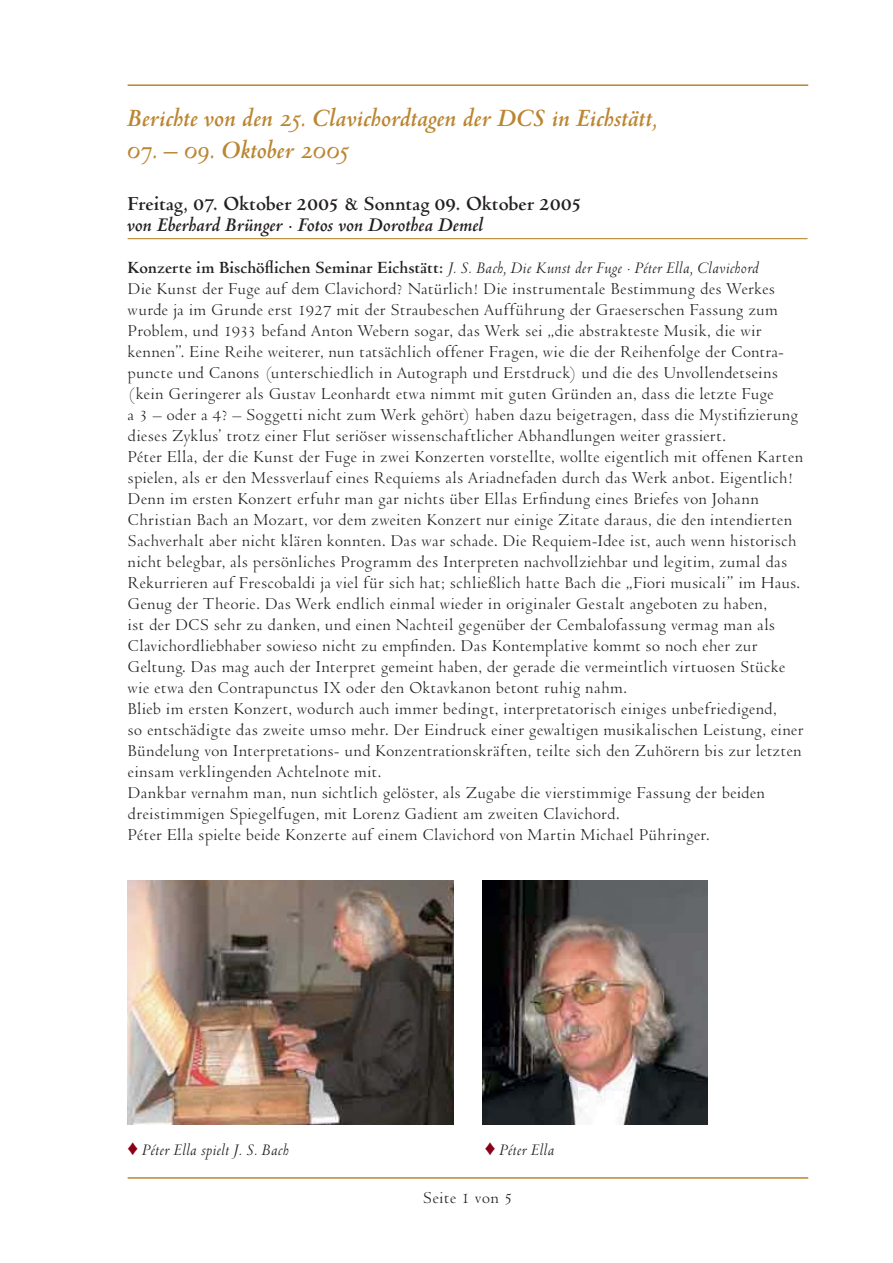
<style>
.page{position:relative;width:893px;height:1263px;background:#fff}
.page>*{position:absolute;margin:0;border:0;box-sizing:border-box;transform-origin:0 0}
.t1{font:italic 700 27px "Venetian 301 BT";letter-spacing:-.005em;color:#bb8632}
.t2{font:700 21px "Venetian 301 BT";letter-spacing:-.005em;color:#231f20}
.t3{font:italic 700 21px "Venetian 301 BT";letter-spacing:-.005em;color:#231f20}
.t4{font:18px/21px "Venetian 301 BT";color:#231f20}
.t5{font:italic 18px "Venetian 301 BT";letter-spacing:-.005em;color:#231f20}
.s1{font-weight:700}
.s2{font-style:italic}
.s3{color:#8b0017}
</style>
<div class="page">
<hr style="left:128px;top:84px;width:680px;height:2px;background:#bb8632">
<hr style="left:128px;top:1177px;width:680px;height:2px;background:#bb8632">
<hr style="left:128px;top:238px;width:679px;height:1px;background:#bb8632">
<img style="left:128px;top:880px;width:325px;height:244px">
<img style="left:483px;top:880px;width:224px;height:244px">
<h1 class="t1" style="left:128px;top:107px;width:532px">Berichte von den 25. Clavichordtagen der DCS in Eichstätt,</h1>
<h1 class="t1" style="left:128px;top:138px;width:223px">07. – 09. Oktober 2005</h1>
<p class="t2" style="left:128px;top:195px;width:455px">Freitag, 07. Oktober 2005 &amp; Sonntag 09. Oktober 2005</p>
<p class="t3" style="left:128px;top:216px;width:357px">von Eberhard Brünger · Fotos von Dorothea Demel</p>
<p class="t4" style="left:128px;top:259px;width:677px"><span class="s1">Konzerte im Bischöflichen Seminar Eichstätt:</span> <span class="s2">J. S. Bach, Die Kunst der Fuge · Péter Ella, Clavichord<br></span>Die Kunst der Fuge auf dem Clavichord? Natürlich! Die instrumentale Bestimmung des Werkes wurde ja im Grunde erst 1927 mit der Straubeschen Aufführung der Graeserschen Fassung zum Problem, und 1933 befand Anton Webern sogar, das Werk sei „die abstrakteste Musik, die wir kennen”. Eine Reihe weiterer, nun tatsächlich offener Fragen, wie die der Reihenfolge der Contra&shy;puncte und Canons (unterschiedlich in Autograph und Erstdruck) und die des Unvollendetseins (kein Geringerer als Gustav Leonhardt etwa nimmt mit guten Gründen an, dass die letzte Fuge<br>a 3 – oder a 4? – Soggetti nicht zum Werk gehört) haben dazu beigetragen, dass die Mystifizierung dieses Zyklus’ trotz einer Flut seriöser wissenschaftlicher Abhandlungen weiter grassiert.<br>Péter Ella, der die Kunst der Fuge in zwei Konzerten vorstellte, wollte eigentlich mit offenen Karten spielen, als er den Messverlauf eines Requiems als Ariadnefaden durch das Werk anbot. Eigentlich!<br>Denn im ersten Konzert erfuhr man gar nichts über Ellas Erfindung eines Briefes von Johann Christian Bach an Mozart, vor dem zweiten Konzert nur einige Zitate daraus, die den intendierten Sachverhalt aber nicht klären konnten. Das war schade. Die Requiem-Idee ist, auch wenn historisch nicht belegbar, als persönliches Programm des Interpreten nachvollziehbar und legitim, zumal das Rekurrieren auf Frescobaldi ja viel für sich hat; schließlich hatte Bach die „Fiori musicali” im Haus.<br>Genug der Theorie. Das Werk endlich einmal wieder in originaler Gestalt angeboten zu haben,<br>ist der DCS sehr zu danken, und einen Nachteil gegenüber der Cembalofassung vermag man als Clavichordliebhaber sowieso nicht zu empfinden. Das Kontemplative kommt so noch eher zur Geltung. Das mag auch der Interpret gemeint haben, der gerade die vermeintlich virtuosen Stücke wie etwa den Contrapunctus IX oder den Oktavkanon betont ruhig nahm.<br>Blieb im ersten Konzert, wodurch auch immer bedingt, interpretatorisch einiges unbefriedigend,<br>so entschädigte das zweite umso mehr. Der Eindruck einer gewaltigen musikalischen Leistung, einer Bündelung von Interpretations- und Konzentrationskräften, teilte sich den Zuhörern bis zur letzten einsam verklingenden Achtelnote mit.<br>Dankbar vernahm man, nun sichtlich gelöster, als Zugabe die vierstimmige Fassung der beiden dreistimmigen Spiegelfugen, mit Lorenz Gadient am zweiten Clavichord.<br>Péter Ella spielte beide Konzerte auf einem Clavichord von Martin Michael Pühringer.</p>
<p class="t5" style="left:127px;top:1142px;width:163px"><span class="s3">♦</span> Péter Ella spielt J. S. Bach</p>
<p class="t5" style="left:484px;top:1142px;width:71px"><span class="s3">♦</span> Péter Ella</p>
<p class="t4" style="left:423px;top:1189px;width:92px">Seite 1 von 5</p>
</div>
